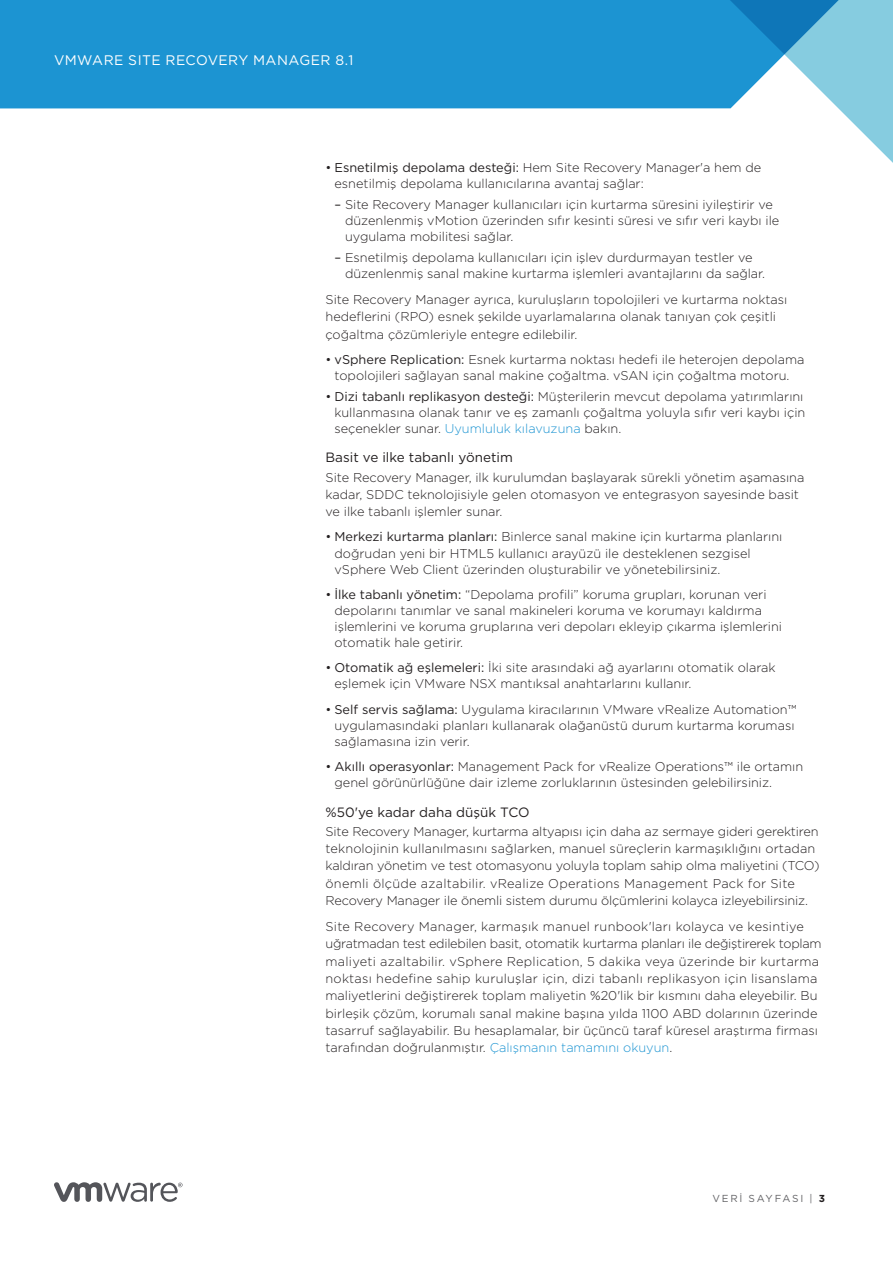
<style>
.page{position:relative;width:893px;height:1263px;background:#fff}
.page>*{position:absolute;margin:0;border:0;box-sizing:border-box;transform-origin:0 0}
.FOLIO-WHITE{font:13.8px "Gotham";letter-spacing:.03em;color:#fff}
._5a__SUBHEAD-2-BLK{font:13.5px "Gotham";color:#231f20}
._3a__BODY_TEXT{font:300 12.75px/16.2px "Gotham";color:#231f20}
.FOLIO-BOTTOM-GRAY{font:10.2px "Gotham";letter-spacing:.175em;color:#636366}
.s1{font-weight:400}
.s2{color:#1c94d2}
.s3{font-weight:700;color:#231f20}
</style>
<div class="page">
<svg style="left:54px;top:1182px;width:129px;height:20px"></svg>
<div style="left:0;top:0;width:717px;height:108px;background:#1c94d2"></div>
<svg style="left:717px;top:0;width:176px;height:163px"></svg>
<p class="FOLIO-WHITE" style="left:54px;top:52px;width:301px">VMWARE SITE RECOVERY MANAGER 8.1</p>
<p class="_3a__BODY_TEXT" style="left:334px;top:159px;width:428px;text-indent:-9px">• <span class="s1">Esnetilmiş depolama desteği:</span> Hem Site Recovery Manager'a hem de esnetilmiş depolama kullanıcılarına avantaj sağlar:</p>
<p class="_3a__BODY_TEXT" style="left:345px;top:196px;width:436px;text-indent:-10px"><span class="s1">–</span> Site Recovery Manager kullanıcıları için kurtarma süresini iyileştirir ve düzenlenmiş vMotion üzerinden sıfır kesinti süresi ve sıfır veri kaybı ile uygulama mobilitesi sağlar.</p>
<p class="_3a__BODY_TEXT" style="left:345px;top:249px;width:422px;text-indent:-10px"><span class="s1">–</span> Esnetilmiş depolama kullanıcıları için işlev durdurmayan testler ve düzenlenmiş sanal makine kurtarma işlemleri avantajlarını da sağlar.</p>
<p class="_3a__BODY_TEXT" style="left:325px;top:291px;width:463px;line-height:17.2px">Site Recovery Manager ayrıca, kuruluşların topolojileri ve kurtarma noktası hedeflerini (RPO) esnek şekilde uyarlamalarına olanak tanıyan çok çeşitli çoğaltma çözümleriyle entegre edilebilir.</p>
<p class="_3a__BODY_TEXT" style="left:325px;top:351px;width:480px;text-align:center">• <span class="s1">vSphere Replication:</span> Esnek kurtarma noktası hedefi ile heterojen depolama topolojileri sağlayan sanal makine çoğaltma. vSAN için çoğaltma motoru.</p>
<p class="_3a__BODY_TEXT" style="left:334px;top:388px;width:472px;text-indent:-9px">• <span class="s1">Dizi tabanlı replikasyon desteği:</span> Müşterilerin mevcut depolama yatırımlarını kullanmasına olanak tanır ve eş zamanlı çoğaltma yoluyla sıfır veri kaybı için seçenekler sunar. <span class="s2">Uyumluluk kılavuzuna</span> bakın.</p>
<p class="_5a__SUBHEAD-2-BLK" style="left:325px;top:449px;width:189px">Basit ve ilke tabanlı yönetim</p>
<p class="_3a__BODY_TEXT" style="left:325px;top:468px;width:480px;line-height:17.2px">Site Recovery Manager, ilk kurulumdan başlayarak sürekli yönetim aşamasına kadar, SDDC teknolojisiyle gelen otomasyon ve entegrasyon sayesinde basit ve ilke tabanlı işlemler sunar.</p>
<p class="_3a__BODY_TEXT" style="left:334px;top:528px;width:449px;text-indent:-9px">• <span class="s1">Merkezi kurtarma planları:</span> Binlerce sanal makine için kurtarma planlarını doğrudan yeni bir HTML5 kullanıcı arayüzü ile desteklenen sezgisel vSphere Web Client üzerinden oluşturabilir ve yönetebilirsiniz.</p>
<p class="_3a__BODY_TEXT" style="left:334px;top:586px;width:449px;text-indent:-9px">• <span class="s1">İ lke tabanlı yönetim:</span> “Depolama profili” koruma grupları, korunan veri depolarını tanımlar ve sanal makineleri koruma ve korumayı kaldırma işlemlerini ve koruma gruplarına veri depoları ekleyip çıkarma işlemlerini otomatik hale getirir.</p>
<p class="_3a__BODY_TEXT" style="left:334px;top:659px;width:443px;text-indent:-9px">• <span class="s1">Otomatik ağ eşlemeleri:</span> İki site arasındaki ağ ayarlarını otomatik olarak eşlemek için VMware NSX mantıksal anahtarlarını kullanır.</p>
<p class="_3a__BODY_TEXT" style="left:334px;top:701px;width:464px;text-indent:-9px">• <span class="s1">Self servis sağlama:</span> Uygulama kiracılarının VMware vRealize Automation™ uygulamasındaki planları kullanarak olağanüstü durum kurtarma koruması sağlamasına izin verir.</p>
<p class="_3a__BODY_TEXT" style="left:334px;top:758px;width:470px;text-indent:-9px">• <span class="s1">Akıllı operasyonlar:</span> Management Pack for vRealize Operations™ ile ortamın genel görünürlüğüne dair izleme zorluklarının üstesinden gelebilirsiniz.</p>
<p class="_5a__SUBHEAD-2-BLK" style="left:325px;top:803px;width:206px">%50'ye kadar daha düşük TCO</p>
<p class="_3a__BODY_TEXT" style="left:325px;top:822px;width:496px;line-height:17.2px">Site Recovery Manager, kurtarma altyapısı için daha az sermaye gideri gerektiren teknolojinin kullanılmasını sağlarken, manuel süreçlerin karmaşıklığını ortadan kaldıran yönetim ve test otomasyonu yoluyla toplam sahip olma maliyetini (TCO) önemli ölçüde azaltabilir. vRealize Operations Management Pack for Site Recovery Manager ile önemli sistem durumu ölçümlerini kolayca izleyebilirsiniz.</p>
<p class="_3a__BODY_TEXT" style="left:325px;top:918px;width:498px;line-height:17.2px">Site Recovery Manager, karmaşık manuel runbook'ları kolayca ve kesintiye uğratmadan test edilebilen basit, otomatik kurtarma planları ile değiştirerek toplam maliyeti azaltabilir. vSphere Replication, 5 dakika veya üzerinde bir kurtarma noktası hedefine sahip kuruluşlar için, dizi tabanlı replikasyon için lisanslama maliyetlerini değiştirerek toplam maliyetin %20'lik bir kısmını daha eleyebilir. Bu birleşik çözüm, korumalı sanal makine başına yılda 1100 ABD dolarının üzerinde tasarruf sağlayabilir. Bu hesaplamalar, bir üçüncü taraf küresel araştırma firması tarafından doğrulanmıştır. <span class="s2">Çalışmanın tamamını okuyun</span>.</p>
<p class="FOLIO-BOTTOM-GRAY" style="left:712px;top:1191px;width:114px">VERI SAYFASI | <span class="s3">3</span></p>
</div>
